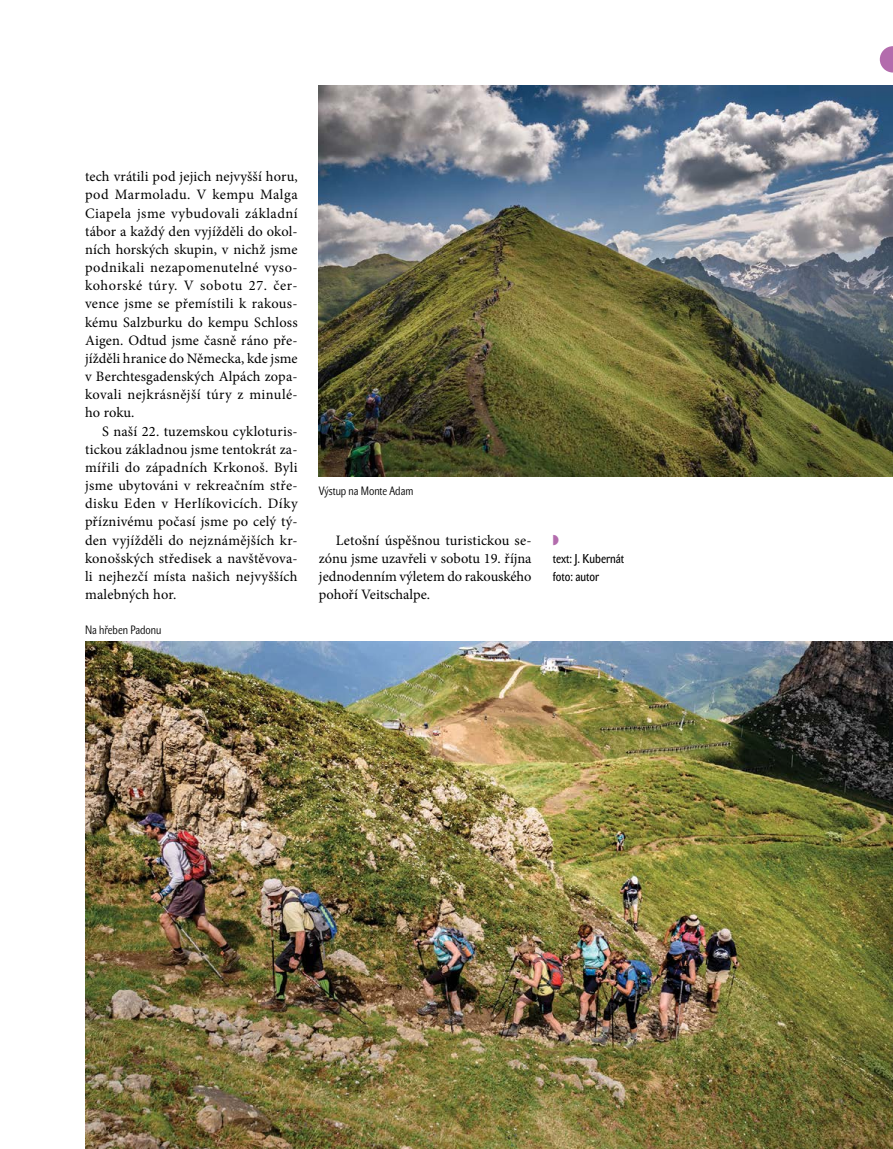
<style>
.page{position:relative;width:893px;height:1149px;background:#fff}
.page>*{position:absolute;margin:0;border:0;box-sizing:border-box;transform-origin:0 0}
.Normální{font:14.4px/18.1px "Minion Pro";letter-spacing:.01em;color:#000;text-align:justify}
.jmeno{font:12.75px "John Sans Cond Text Pro";color:#000}
.foto{font:12.75px "John Sans Cond Text Pro";color:#000}
.popisek{font:12px "John Sans Cond Lite Pro";color:#000}
</style>
<div class="page">
<img style="left:85px;top:641px;width:808px;height:507px">
<svg style="left:880px;top:46px;width:13px;height:26px"></svg>
<img style="left:319px;top:85px;width:574px;height:391px">
<svg style="left:699px;top:1096px;width:4px;height:7px"></svg>
<p class="Normální" style="left:85px;top:167px;width:214px">tech vrátili pod jejich nejvyšší horu, pod Marmoladu. V kempu Malga Ciapela jsme vybudovali základní tábor a každý den vyjížděli do okol&shy;ních horských skupin, v nichž jsme podnikali nezapomenutelné vyso&shy;kohorské túry. V sobotu 27. čer&shy;vence jsme se přemístili k rakous&shy;kému Salzburku do kempu Schloss Aigen. Odtud jsme časně ráno pře&shy;jížděli hranice do Německa, kde jsme v Berchtesgadenských Alpách zopa&shy;kovali nejkrásnější túry z minulé&shy;ho roku.</p>
<p class="Normální" style="left:85px;top:422px;width:214px;text-indent:17px">S naší 22. tuzemskou cykloturis&shy;tickou základnou jsme tentokrát za&shy;mířili do západních Krkonoš. Byli jsme ubytováni v rekreačním stře&shy;disku Eden v Herlíkovicích. Díky příznivému počasí jsme po celý tý&shy;den vyjížděli do nejznámějších kr&shy;konošských středisek a navštěvova&shy;li nejhezčí místa našich nejvyšších malebných hor.</p>
<p class="popisek" style="left:85px;top:622px;width:78px">Na hřeben Padonu</p>
<p class="popisek" style="left:319px;top:484px;width:96px">Výstup na Monte Adam</p>
<p class="Normální" style="left:319px;top:530px;width:214px;text-indent:17px">Letošní úspěšnou turistickou se&shy;zónu jsme uzavřeli v sobotu 19. října jednodenním výletem do rakouského pohoří Veitschalpe.</p>
<p class="jmeno" style="left:553px;top:550px;width:73px">text: J. Kubernát</p>
<p class="foto" style="left:553px;top:569px;width:48px">foto: autor</p>
</div>
